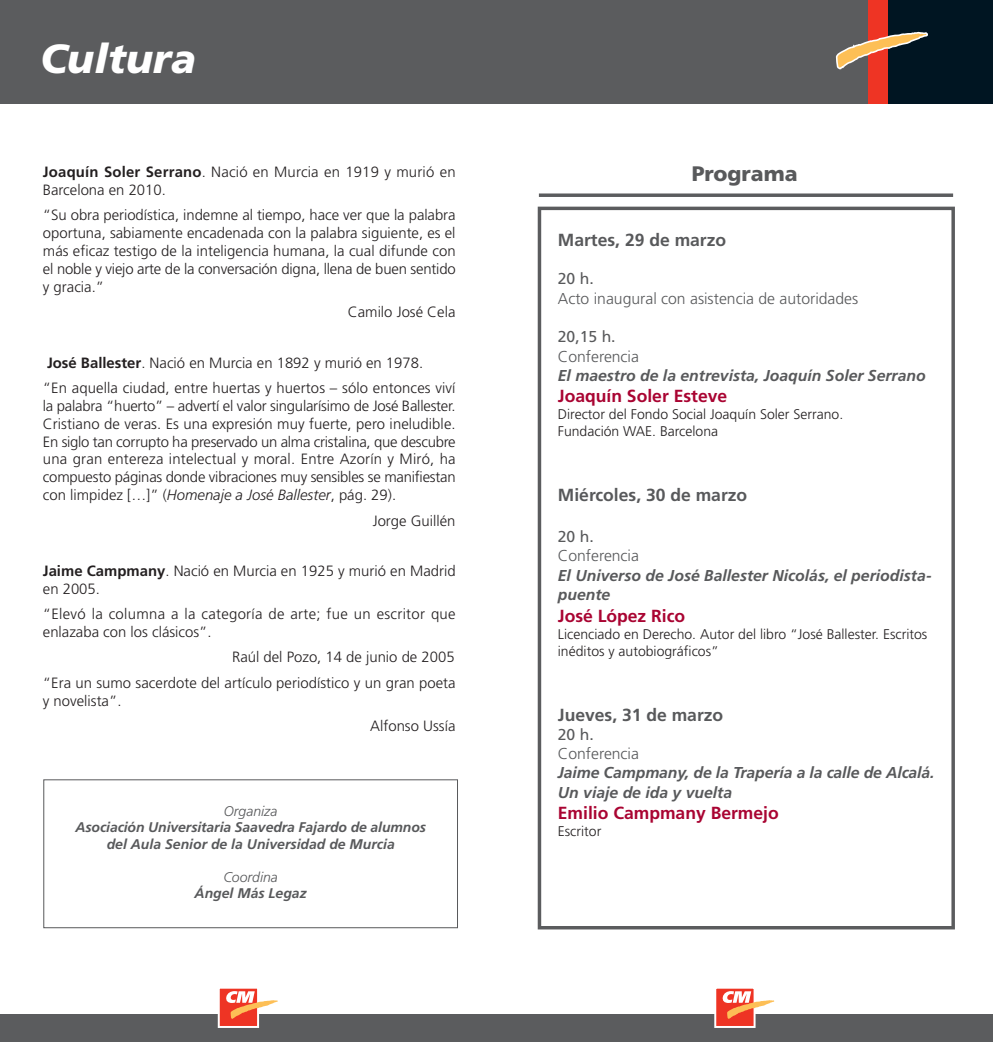
<style>
.page{position:relative;width:993px;height:1042px;background:#fff}
.page>*{position:absolute;margin:0;border:0;box-sizing:border-box;transform-origin:0 0}
.t1{font:italic 900 40.6px "Frutiger";color:#fff}
.t2{font:900 21px "Frutiger";color:#58595b}
.t3{font:700 17.5px "Frutiger LT Std";color:#a90432}
.t4{font:700 17.5px "Frutiger";color:#58595b}
.t5{font:italic 700 15.75px/19.2px "Frutiger";color:#58595b}
.t6{font:300 15.75px "Frutiger";color:#58595b}
.t7{font:15.75px "Frutiger";color:#58595b}
.t8{font:300 14.88px/17.8px "Frutiger";color:#231f20}
.t9{font:300 14.88px/17.8px "Frutiger";letter-spacing:.02em;color:#231f20}
.t10{font:300 14px/17px "Frutiger";color:#231f20}
.t11{font:italic 700 14px/16.4px "Frutiger";letter-spacing:-.005em;color:#58595b;text-align:center}
.t12{font:italic 300 14px "Frutiger";color:#58595b}
.s1{font-weight:700}
.s2{font-style:italic}
</style>
<div class="page">
<div style="left:0;top:1014px;width:992px;height:28px;background:#5b5c5e"></div>
<div style="left:218px;top:986px;width:41px;height:42px;background:#ee3424;border:2px solid #fff"></div>
<svg style="left:226px;top:991px;width:52px;height:28px"></svg>
<div style="left:714px;top:986px;width:41px;height:42px;background:#ee3424;border:2px solid #fff"></div>
<svg style="left:722px;top:991px;width:52px;height:28px"></svg>
<div style="left:867px;top:0;width:21px;height:104px;background:#ee3424"></div>
<div style="left:0;top:0;width:867px;height:104px;background:#5b5c5e"></div>
<div style="left:888px;top:0;width:104px;height:104px;background:#001522"></div>
<svg style="left:835px;top:31px;width:93px;height:39px"></svg>
<div style="left:537px;top:207px;width:417px;height:722px;border:3px solid #5b5c5e"></div>
<svg style="left:538px;top:193px;width:414px;height:4px;fill:#606163"></svg>
<div style="left:44px;top:779px;width:413px;height:149px;border:1px solid #58595b"></div>
<h1 class="t1" style="left:40px;top:42px;width:157px">Cultura</h1>
<p class="t8" style="left:43px;top:164px;width:414px"><span class="s1">Joaquín Soler Serrano</span>. Nació en Murcia en 1919 y murió en<br>Barcelona en 2010.</p>
<p class="t8" style="left:43px;top:207px;width:414px;text-align:justify">“Su obra periodística, indemne al tiempo, hace ver que la palabra oportuna, sabiamente encadenada con la palabra siguiente, es el más eficaz testigo de la inteligencia humana, la cual difunde con el noble y viejo arte de la conversación digna, llena de buen sentido y gracia.”</p>
<p class="t8" style="left:348px;top:304px;width:109px">Camilo José Cela</p>
<p class="t8" style="left:43px;top:351px;width:414px;line-height:25.4px"><span class="s1">José Ballester</span>. Nació en Murcia en 1892 y murió en 1978.<br>“En aquella ciudad, entre huertas y huertos – sólo entonces viví</p>
<p class="t8" style="left:43px;top:398px;width:414px;text-align:justify">la palabra “huerto” – advertí el valor singularísimo de José Ballester.<br>Cristiano de veras. Es una expresión muy fuerte, pero ineludible.<br>En siglo tan corrupto ha preservado un alma cristalina, que descubre una gran entereza intelectual y moral. Entre Azorín y Miró, ha compuesto páginas donde vibraciones muy sensibles se manifiestan con limpidez […]” (<span class="s2">Homenaje a José Ballester</span>, pág. 29).</p>
<p class="t8" style="left:372px;top:512px;width:84px">Jorge Guillén</p>
<p class="t8" style="left:43px;top:563px;width:414px"><span class="s1">Jaime Campmany</span>. Nació en Murcia en 1925 y murió en Madrid en 2005.</p>
<p class="t9" style="left:43px;top:606px;width:414px">“Elevó la columna a la categoría de arte; fue un escritor que enlazaba con los clásicos”.</p>
<p class="t8" style="left:43px;top:646px;width:414px;line-height:25.4px;text-align:right">Raúl del Pozo, 14 de junio de 2005<br>“Era un sumo sacerdote del artículo periodístico y un gran poeta</p>
<p class="t8" style="left:43px;top:692px;width:80px">y novelista”.</p>
<p class="t8" style="left:370px;top:718px;width:87px">Alfonso Ussía</p>
<p class="t12" style="left:224px;top:805px;width:55px">Organiza</p>
<p class="t11" style="left:75px;top:820px;width:352px">Asociación Universitaria Saavedra Fajardo de alumnos del Aula Senior de la Universidad de Murcia</p>
<p class="t12" style="left:223px;top:871px;width:56px">Coordina</p>
<p class="t11" style="left:194px;top:886px;width:114px">Ángel Más Legaz</p>
<h2 class="t2" style="left:691px;top:165px;width:107px">Programa</h2>
<p class="t4" style="left:557px;top:232px;width:170px">Martes, 29 de marzo</p>
<p class="t7" style="left:557px;top:272px;width:37px">20 h.</p>
<p class="t6" style="left:557px;top:292px;width:302px">Acto inaugural con asistencia de autoridades</p>
<p class="t7" style="left:557px;top:330px;width:59px">20,15 h.</p>
<p class="t6" style="left:557px;top:350px;width:83px">Conferencia</p>
<p class="t5" style="left:557px;top:367px;width:369px">El maestro de la entrevista, Joaquín Soler Serrano</p>
<p class="t3" style="left:557px;top:388px;width:171px">Joaquín Soler Esteve</p>
<p class="t10" style="left:557px;top:407px;width:287px">Director del Fondo Social Joaquín Soler Serrano.<br>Fundación WAE. Barcelona</p>
<p class="t4" style="left:557px;top:488px;width:191px">Miércoles, 30 de marzo</p>
<p class="t7" style="left:557px;top:530px;width:37px">20 h.</p>
<p class="t6" style="left:557px;top:550px;width:83px">Conferencia</p>
<p class="t5" style="left:557px;top:567px;width:375px">El Universo de José Ballester Nicolás, el periodista&shy;puente</p>
<p class="t3" style="left:557px;top:607px;width:129px">José López Rico</p>
<p class="t10" style="left:557px;top:626px;width:371px">Licenciado en Derecho. Autor del libro “José Ballester. Escritos inéditos y autobiográficos”</p>
<p class="t4" style="left:557px;top:707px;width:167px">Jueves, 31 de marzo</p>
<p class="t7" style="left:557px;top:728px;width:37px">20 h.</p>
<p class="t6" style="left:557px;top:747px;width:83px">Conferencia</p>
<p class="t5" style="left:557px;top:764px;width:378px">Jaime Campmany, de la Trapería a la calle de Alcalá.<br>Un viaje de ida y vuelta</p>
<p class="t3" style="left:557px;top:805px;width:222px">Emilio Campmany Bermejo</p>
<p class="t10" style="left:557px;top:824px;width:45px">Escritor</p>
</div>
